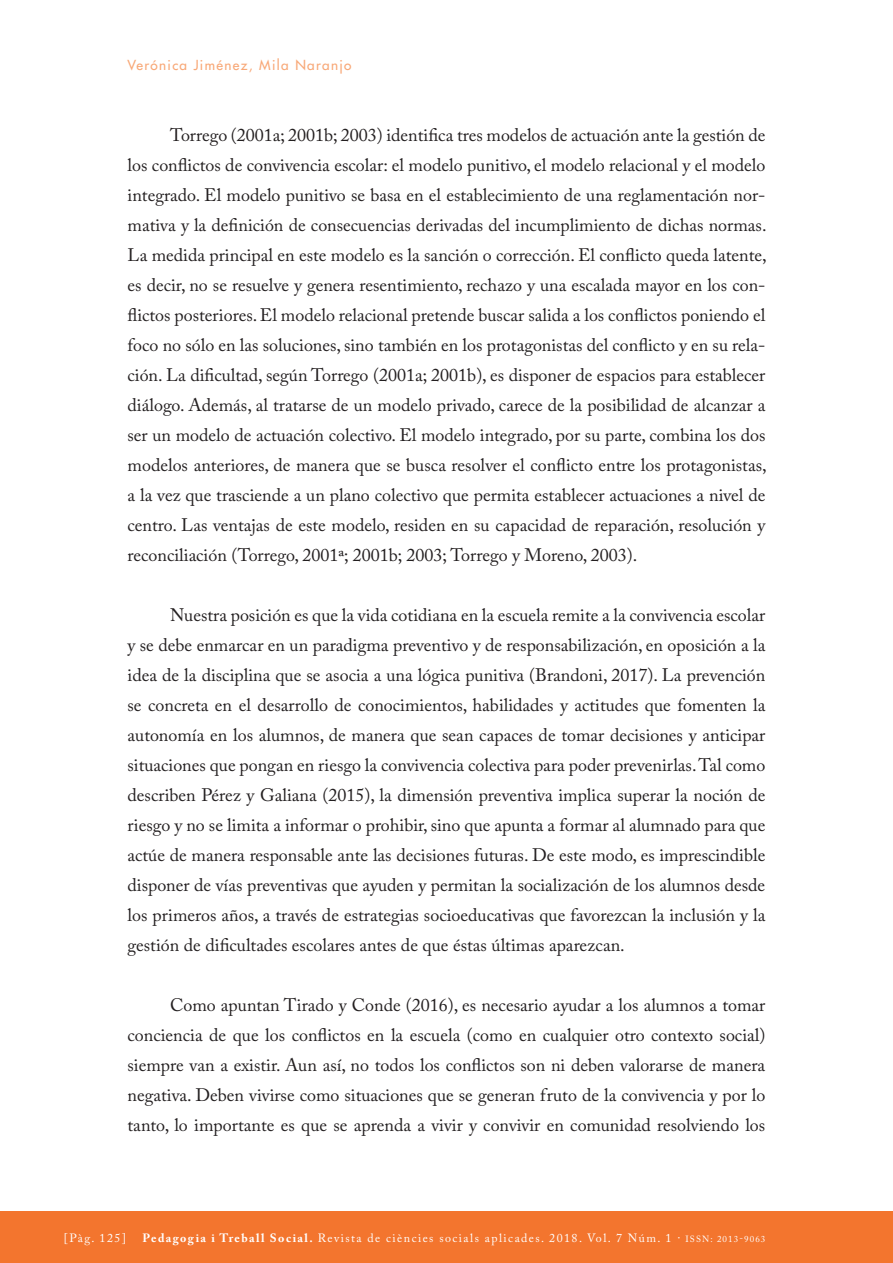
<style>
.page{position:relative;width:893px;height:1263px;background:#fff}
.page>*{position:absolute;margin:0;border:0;box-sizing:border-box;transform-origin:0 0}
.TEXT_COMU{font:18px/30px "Adobe Caslon Pro";color:#231f20;text-align:justify}
.CAPÇALERA_ESQUERRA{font:13.5px "Futura";letter-spacing:.1em;color:#f8a877}
.t1{font:12px "Adobe Caslon Pro";letter-spacing:.12em;color:#fff}
.s1{font-weight:700}
.s2{font-size:9px}
</style>
<div class="page">
<div style="left:0;top:1212px;width:893px;height:51px;background:#f3752e"></div>
<p class="CAPÇALERA_ESQUERRA" style="left:128px;top:57px;width:226px">Verónica Jiménez, Mila Naranjo</p>
<p class="TEXT_COMU" style="left:128px;top:120px;width:641px;text-indent:43px">Torrego (2001a; 2001b; 2003) identifica tres modelos de actuación ante la gestión de los conflictos de convivencia escolar: el modelo punitivo, el modelo relacional y el modelo integrado. El modelo punitivo se basa en el establecimiento de una reglamentación nor&shy;mativa y la definición de consecuencias derivadas del incumplimiento de dichas normas.<br>La medida principal en este modelo es la sanción o corrección. El conflicto queda latente, es decir, no se resuelve y genera resentimiento, rechazo y una escalada mayor en los con&shy;flictos posteriores. El modelo relacional pretende buscar salida a los conflictos poniendo el foco no sólo en las soluciones, sino también en los protagonistas del conflicto y en su rela&shy;ción. La dificultad, según Torrego (2001a; 2001b), es disponer de espacios para establecer diálogo. Además, al tratarse de un modelo privado, carece de la posibilidad de alcanzar a ser un modelo de actuación colectivo. El modelo integrado, por su parte, combina los dos modelos anteriores, de manera que se busca resolver el conflicto entre los protagonistas, a la vez que trasciende a un plano colectivo que permita establecer actuaciones a nivel de centro. Las ventajas de este modelo, residen en su capacidad de reparación, resolución y reconciliación (Torrego, 2001ª; 2001b; 2003; Torrego y Moreno, 2003).</p>
<p class="TEXT_COMU" style="left:128px;top:600px;width:639px;text-indent:43px">Nuestra posición es que la vida cotidiana en la escuela remite a la convivencia escolar y se debe enmarcar en un paradigma preventivo y de responsabilización, en oposición a la idea de la disciplina que se asocia a una lógica punitiva (Brandoni, 2017). La prevención se concreta en el desarrollo de conocimientos, habilidades y actitudes que fomenten la autonomía en los alumnos, de manera que sean capaces de tomar decisiones y anticipar situaciones que pongan en riesgo la convivencia colectiva para poder prevenirlas. Tal como describen Pérez y Galiana (2015), la dimensión preventiva implica superar la noción de riesgo y no se limita a informar o prohibir, sino que apunta a formar al alumnado para que actúe de manera responsable ante las decisiones futuras. De este modo, es imprescindible disponer de vías preventivas que ayuden y permitan la socialización de los alumnos desde los primeros años, a través de estrategias socioeducativas que favorezcan la inclusión y la gestión de dificultades escolares antes de que éstas últimas aparezcan.</p>
<p class="TEXT_COMU" style="left:128px;top:990px;width:639px;text-indent:43px">Como apuntan Tirado y Conde (2016), es necesario ayudar a los alumnos a tomar conciencia de que los conflictos en la escuela (como en cualquier otro contexto social) siempre van a existir. Aun así, no todos los conflictos son ni deben valorarse de manera negativa. Deben vivirse como situaciones que se generan fruto de la convivencia y por lo tanto, lo importante es que se aprenda a vivir y convivir en comunidad resolviendo los</p>
<p class="t1" style="left:64px;top:1231px;width:64px">[Pàg. 125]</p>
<p class="t1" style="left:143px;top:1231px;width:624px"><span class="s1">Pedagogia i Treball Social.</span> Revista de ciències socials aplicades. 2018. Vol. 7 Núm. 1 · <span class="s2">ISSN: 2013-9063</span></p>
</div>
